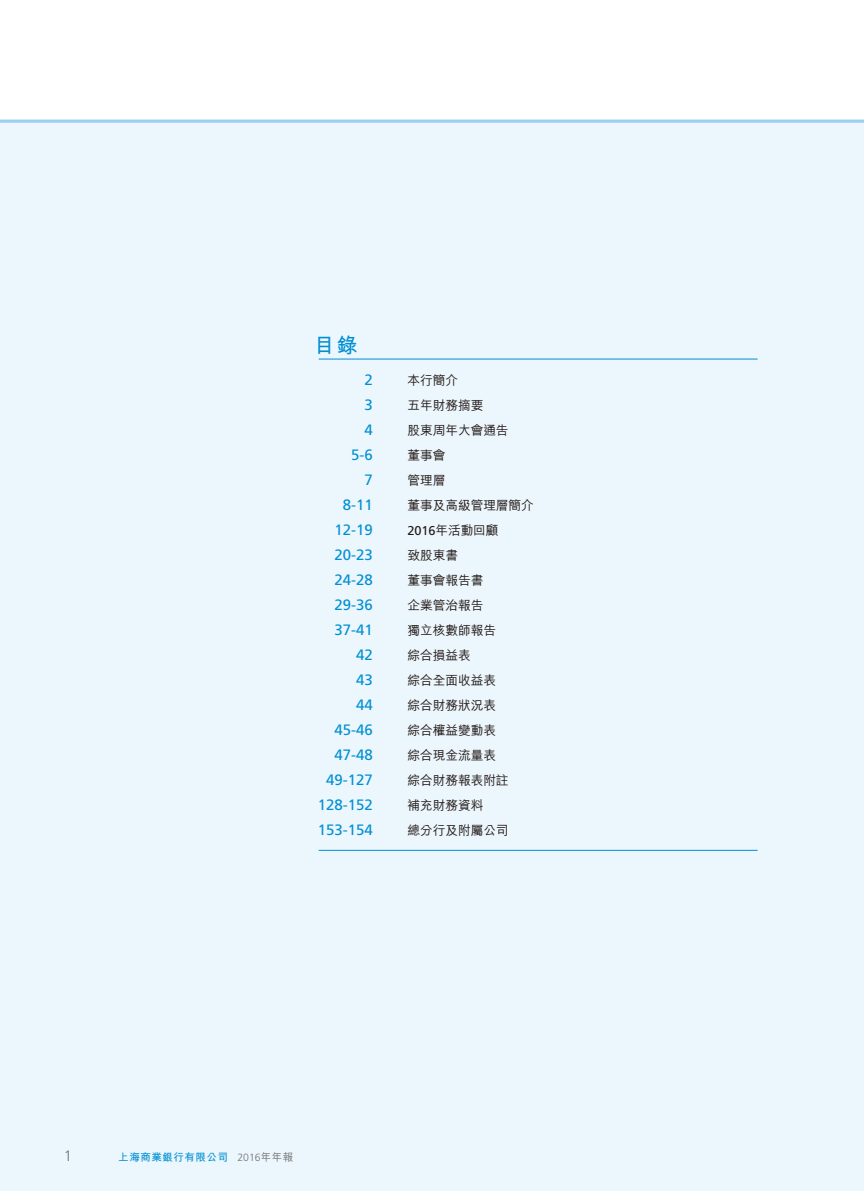
<style>
.page{position:relative;width:864px;height:1191px;background:#fff}
.page>*{position:absolute;margin:0;border:0;box-sizing:border-box;transform-origin:0 0}
.t1{font:700 21px "M Hei HK";color:#008fd3}
.t2{font:15px "Frutiger";color:#008fd3}
.t3{font:300 15px "Frutiger";color:#727272}
.t4{font:500 12.75px "M Hei HK";letter-spacing:-.01em;color:#231916}
.t5{font:700 10.5px "M Hei HK";letter-spacing:.05em;color:#008fd3}
.t6{font:300 10.5px "Frutiger";color:#727272}
.s1{font-family:"Frutiger";font-weight:400}
.s2{font-family:"M Hei HK";font-weight:500}
</style>
<div class="page">
<div style="left:0;top:119px;width:863px;height:1072px;background:#ebf6fd"></div>
<hr style="left:318px;top:359px;width:439px;height:1px;background:#008fd3">
<hr style="left:318px;top:850px;width:439px;height:1px;background:#008fd3">
<hr style="left:0;top:120px;width:863px;height:3px;background:#9cd0ee">
<h1 class="t1" style="left:314px;top:330px;width:45px">目錄</h1>
<p class="t2" style="left:364px;top:371px;width:10px">2</p>
<p class="t4" style="left:407px;top:371px;width:52px">本行簡介</p>
<p class="t2" style="left:364px;top:396px;width:10px">3</p>
<p class="t4" style="left:407px;top:396px;width:77px">五年財務摘要</p>
<p class="t2" style="left:364px;top:421px;width:10px">4</p>
<p class="t4" style="left:407px;top:421px;width:103px">股東周年大會通告</p>
<p class="t2" style="left:351px;top:446px;width:23px">5-6</p>
<p class="t4" style="left:407px;top:446px;width:39px">董事會</p>
<p class="t2" style="left:364px;top:471px;width:10px">7</p>
<p class="t4" style="left:407px;top:471px;width:39px">管理層</p>
<p class="t2" style="left:343px;top:496px;width:32px">8-11</p>
<p class="t4" style="left:407px;top:496px;width:128px">董事及高級管理層簡介</p>
<p class="t2" style="left:334px;top:521px;width:40px">12-19</p>
<p class="t4" style="left:407px;top:521px;width:93px"><span class="s1">2016</span>年活動回顧</p>
<p class="t2" style="left:334px;top:546px;width:40px">20-23</p>
<p class="t4" style="left:407px;top:546px;width:52px">致股東書</p>
<p class="t2" style="left:334px;top:571px;width:40px">24-28</p>
<p class="t4" style="left:407px;top:571px;width:77px">董事會報告書</p>
<p class="t2" style="left:334px;top:596px;width:40px">29-36</p>
<p class="t4" style="left:407px;top:596px;width:77px">企業管治報告</p>
<p class="t2" style="left:334px;top:621px;width:40px">37-41</p>
<p class="t4" style="left:407px;top:621px;width:90px">獨立核數師報告</p>
<p class="t2" style="left:356px;top:646px;width:18px">42</p>
<p class="t4" style="left:407px;top:646px;width:65px">綜合損益表</p>
<p class="t2" style="left:356px;top:671px;width:18px">43</p>
<p class="t4" style="left:407px;top:671px;width:90px">綜合全面收益表</p>
<p class="t2" style="left:356px;top:696px;width:18px">44</p>
<p class="t4" style="left:407px;top:696px;width:90px">綜合財務狀況表</p>
<p class="t2" style="left:334px;top:721px;width:40px">45-46</p>
<p class="t4" style="left:407px;top:721px;width:90px">綜合權益變動表</p>
<p class="t2" style="left:334px;top:746px;width:40px">47-48</p>
<p class="t4" style="left:407px;top:746px;width:90px">綜合現金流量表</p>
<p class="t2" style="left:326px;top:771px;width:48px">49-127</p>
<p class="t4" style="left:407px;top:771px;width:103px">綜合財務報表附註</p>
<p class="t2" style="left:318px;top:796px;width:57px">128-152</p>
<p class="t4" style="left:407px;top:796px;width:77px">補充財務資料</p>
<p class="t2" style="left:318px;top:821px;width:57px">153-154</p>
<p class="t4" style="left:407px;top:821px;width:103px">總分行及附屬公司</p>
<p class="t3" style="left:64px;top:1147px;width:10px">1</p>
<p class="t5" style="left:118px;top:1149px;width:111px">上海商業銀行有限公司</p>
<p class="t6" style="left:237px;top:1151px;width:57px">2016<span class="s2">年年報</span></p>
</div>
